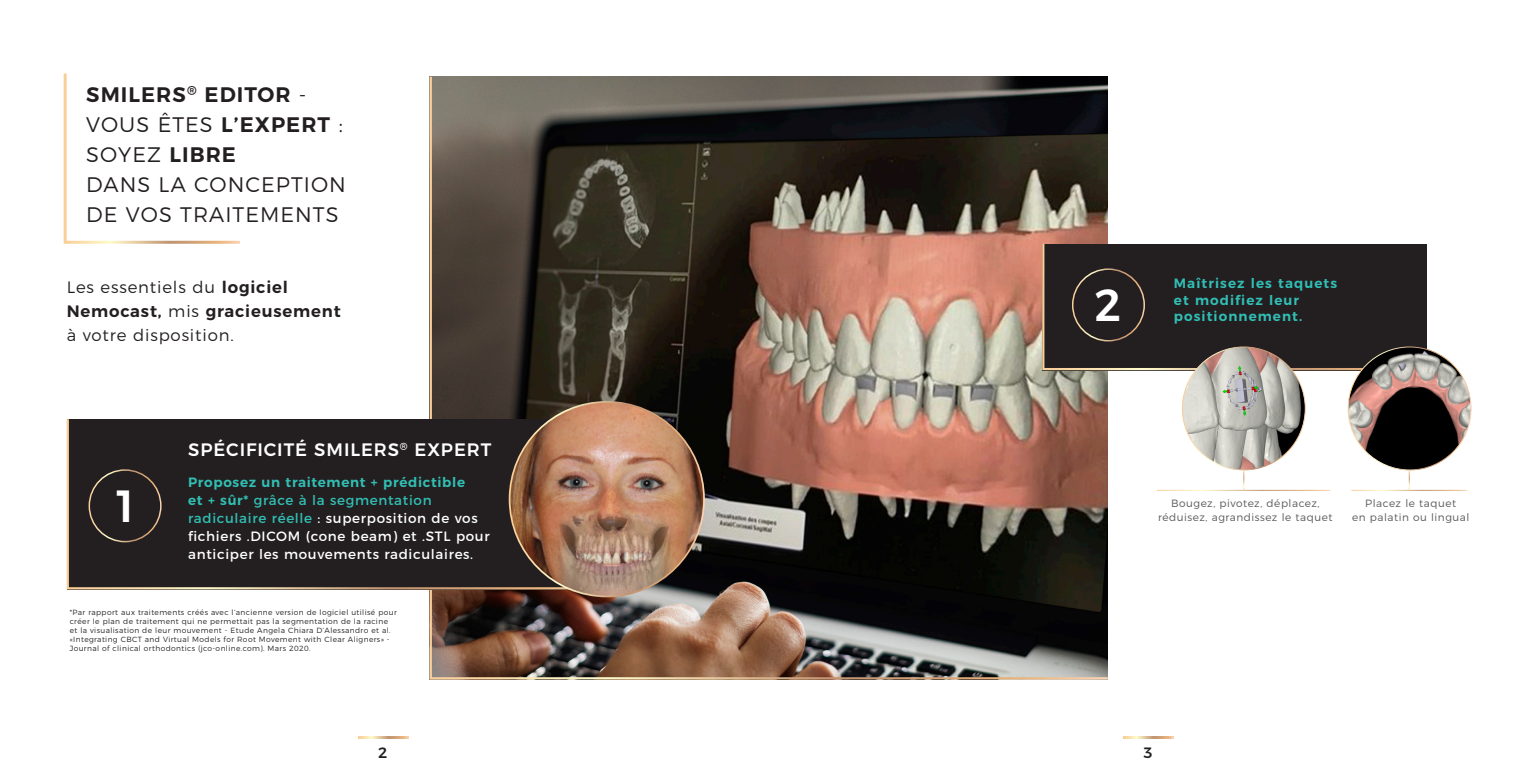
<style>
.page{position:relative;width:1531px;height:766px;background:#fff}
.page>*{position:absolute;margin:0;border:0;box-sizing:border-box;transform-origin:0 0}
.t1{font:500 45px "Montserrat";color:#fff}
.t2{font:600 21px/30px "Montserrat";letter-spacing:.05em;color:#231f20}
.t3{font:300 21px/30px "Montserrat";letter-spacing:.05em;color:#231f20}
.t4{font:500 18px "Montserrat";letter-spacing:.05em;color:#fff}
.t5{font:300 16.5px/24px "Montserrat";letter-spacing:.05em;color:#231f20}
.t6{font:500 15px "Montserrat";color:#231f20}
.t7{font:13.5px/18px "Montserrat";letter-spacing:.05em;color:#fff}
.t8{font:600 13.5px/16.5px "Montserrat";letter-spacing:.08em;color:#31beb5}
.t9{font:300 10.5px/13.5px "Montserrat";letter-spacing:.05em;color:#575756;text-align:center}
.t10{font:300 7.5px/9px "Montserrat";letter-spacing:.05em;color:#231f20}
.s1{font-weight:300}
.s2{font-weight:600}
.s3{font-weight:600;color:#31beb3}
.s4{color:#31beb3}
</style>
<div class="page">
<svg style="left:1123px;top:736px;width:50px;height:2px"></svg>
<svg style="left:358px;top:736px;width:50px;height:2px"></svg>
<img style="left:429px;top:76px;width:679px;height:604px">
<div style="left:66px;top:417px;width:505px;height:173px;background:#231f20"></div>
<img style="left:509px;top:402px;width:195px;height:194px;border-radius:97px">
<div style="left:1041px;top:241px;width:388px;height:130px;background:#231f20"></div>
<img style="left:1348px;top:347px;width:123px;height:123px;border-radius:61px">
<img style="left:1182px;top:347px;width:123px;height:123px;border-radius:61px">
<svg style="left:1409px;top:470px;width:1px;height:20px"></svg>
<svg style="left:1243px;top:470px;width:1px;height:20px"></svg>
<svg style="left:63px;top:73px;width:177px;height:171px"></svg>
<p class="t2" style="left:86px;top:78px;width:258px">SMILERS<sup>®</sup> EDITOR <span class="s1">-<br>VOUS ÊTES</span> L’EXPERT <span class="s1">:<br>SOYEZ</span> LIBRE</p>
<p class="t3" style="left:86px;top:168px;width:261px">DANS LA CONCEPTION<br>DE VOS TRAITEMENTS</p>
<p class="t5" style="left:67px;top:274px;width:276px">Les essentiels du <span class="s2">logiciel<br>Nemocast,</span> mis <span class="s2">gracieusement </span>à votre disposition.</p>
<p class="t1" style="left:117px;top:469px;width:19px">1</p>
<p class="t4" style="left:188px;top:435px;width:305px">SPÉCIFICITÉ SMILERS<sup>®</sup> EXPERT</p>
<p class="t7" style="left:188px;top:471px;width:303px"><span class="s3">Proposez un traitement + prédictible<br>et + sûr*</span> <span class="s4">grâce à la segmentation radiculaire réelle</span> : superposition de vos fichiers .DICOM (cone beam) et .STL pour anticiper les mouvements radiculaires.</p>
<p class="t10" style="left:70px;top:607px;width:329px">*Par rapport aux traitements créés avec l’ancienne version de logiciel utilisé pour créer le plan de traitement qui ne permettait pas la segmentation de la racine et la visualisation de leur mouvement - Etude Angela Chiara D’Alessandro et al. «Integrating CBCT and Virtual Models for Root Movement with Clear Aligners» - Journal of clinical orthodontics (jco-online.com). Mars 2020.</p>
<p class="t1" style="left:1094px;top:268px;width:28px">2</p>
<p class="t8" style="left:1174px;top:274px;width:165px">Maîtrisez les taquets et modifiez leur</p>
<p class="t8" style="left:1174px;top:307px;width:130px">positionnement.</p>
<p class="t9" style="left:1158px;top:495px;width:176px">Bougez, pivotez, déplacez, réduisez, agrandissez le taquet</p>
<p class="t9" style="left:1352px;top:495px;width:119px">Placez le taquet<br>en palatin ou lingual</p>
<h3 class="t6" style="left:378px;top:740px;width:11px">2</h3>
<h3 class="t6" style="left:1143px;top:740px;width:11px">3</h3>
</div>
